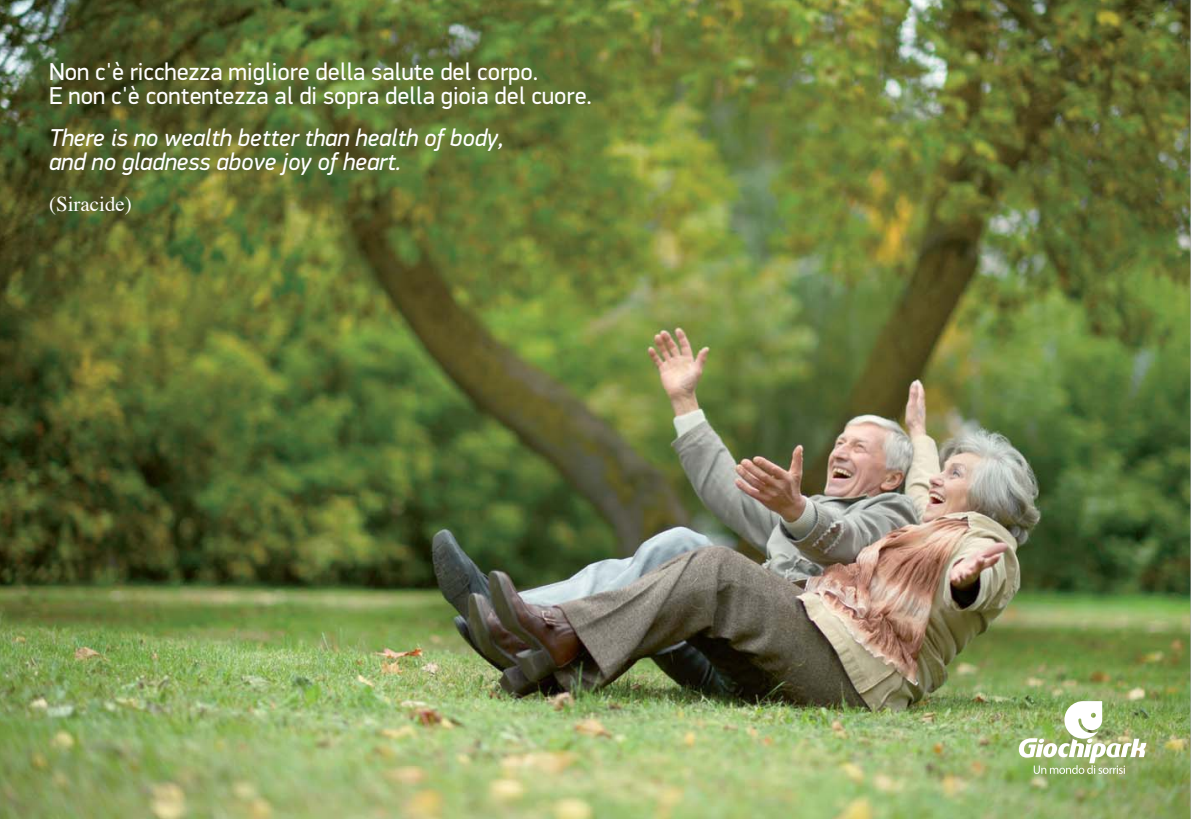
<style>
.page{position:relative;width:1191px;height:819px;background:#fff}
.page>*{position:absolute;margin:0;border:0;box-sizing:border-box;transform-origin:0 0}
.t1{font:24.5px/24.5px "PF Din Display Pro";color:#fff}
.t2{font:italic 24.5px/24.5px "PF Din Display Pro";color:#fff}
.t3{font:21px "Times";color:#fff}
</style>
<div class="page">
<img style="left:0;top:0;width:1191px;height:819px">
<svg style="left:1018px;top:701px;width:128px;height:72px"></svg>
<p class="t1" style="left:49px;top:61px;width:544px">Non c'è ricchezza migliore della salute del corpo.<br>E non c'è contentezza al di sopra della gioia del cuore.</p>
<p class="t2" style="left:49px;top:127px;width:456px">There is no wealth better than health of body, and no gladness above joy of heart.</p>
<p class="t3" style="left:49px;top:195px;width:84px">(Siracide)</p>
</div>
